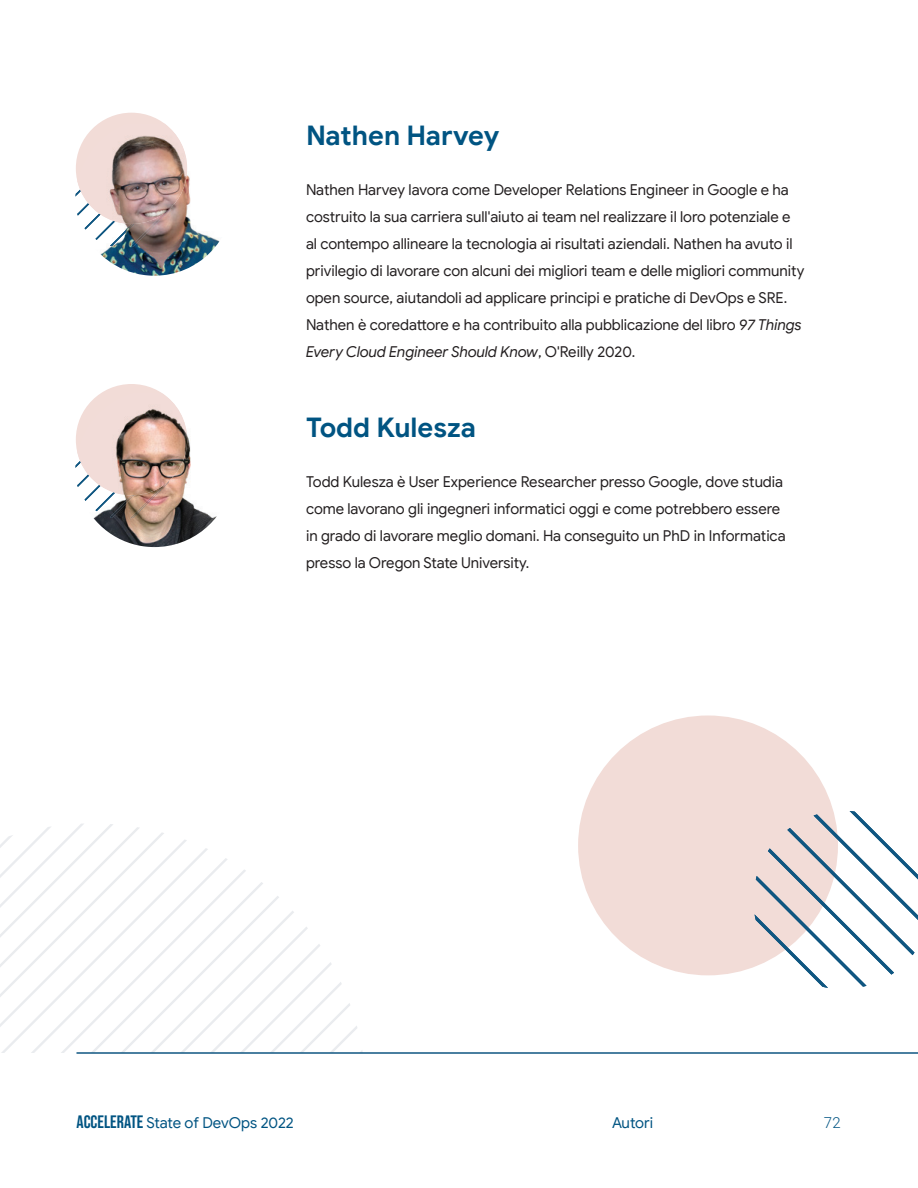
<style>
.page{position:relative;width:918px;height:1188px;background:#fff}
.page>*{position:absolute;margin:0;border:0;box-sizing:border-box;transform-origin:0 0}
.t1{font:700 27px "Google Sans";letter-spacing:-.005em;color:#005482}
.t2{font:15px/27px "Google Sans";color:#231f20}
.t3{font:15px "Google Sans";letter-spacing:-.01em;color:#005482}
.t4{font:300 15px "Roboto Mono";color:#005482}
.s1{font-style:italic}
.s2{font-family:"Bebas Neue";font-size:18px}
</style>
<div class="page">
<div style="left:76px;top:113px;width:111px;height:111px;background:#f2dcd7;border-radius:50%"></div>
<img style="left:78px;top:124px;width:109px;height:152px">
<svg style="left:75px;top:153px;width:94px;height:94px"></svg>
<img style="left:84px;top:214px;width:17px;height:16px">
<img style="left:112px;top:124px;width:14px;height:7px">
<div style="left:76px;top:384px;width:111px;height:111px;background:#f2dcd7;border-radius:50%"></div>
<img style="left:93px;top:495px;width:94px;height:52px">
<svg style="left:75px;top:430px;width:94px;height:88px"></svg>
<img style="left:84px;top:495px;width:17px;height:6px">
<img style="left:77px;top:393px;width:110px;height:102px">
<div style="left:578px;top:716px;width:260px;height:259px;background:#f2dcd7;border-radius:50%"></div>
<svg style="left:755px;top:811px;width:163px;height:177px"></svg>
<svg style="left:0;top:824px;width:363px;height:229px"></svg>
<hr style="left:76px;top:1052px;width:842px;height:2px;background:#0f5681">
<p class="t1" style="left:306px;top:119px;width:195px">Nathen Harvey</p>
<p class="t2" style="left:306px;top:176px;width:500px">Nathen Harvey lavora come Developer Relations Engineer in Google e ha costruito la sua carriera sull'aiuto ai team nel realizzare il loro potenziale e al contempo allineare la tecnologia ai risultati aziendali. Nathen ha avuto il privilegio di lavorare con alcuni dei migliori team e delle migliori community open source, aiutandoli ad applicare principi e pratiche di DevOps e SRE.<br>Nathen è coredattore e ha contribuito alla pubblicazione del libro <span class="s1">97 Things Every Cloud Engineer Should Know</span>, O'Reilly 2020.</p>
<p class="t1" style="left:306px;top:411px;width:171px">Todd Kulesza</p>
<p class="t2" style="left:306px;top:468px;width:481px">Todd Kulesza è User Experience Researcher presso Google, dove studia come lavorano gli ingegneri informatici oggi e come potrebbero essere in grado di lavorare meglio domani. Ha conseguito un PhD in Informatica presso la Oregon State University.</p>
<p class="t3" style="left:76px;top:1113px;width:219px"><span class="s2">ACCELERATE</span> State of DevOps 2022</p>
<p class="t3" style="left:612px;top:1113px;width:43px">Autori</p>
<p class="t4" style="left:824px;top:1112px;width:19px">72</p>
</div>
